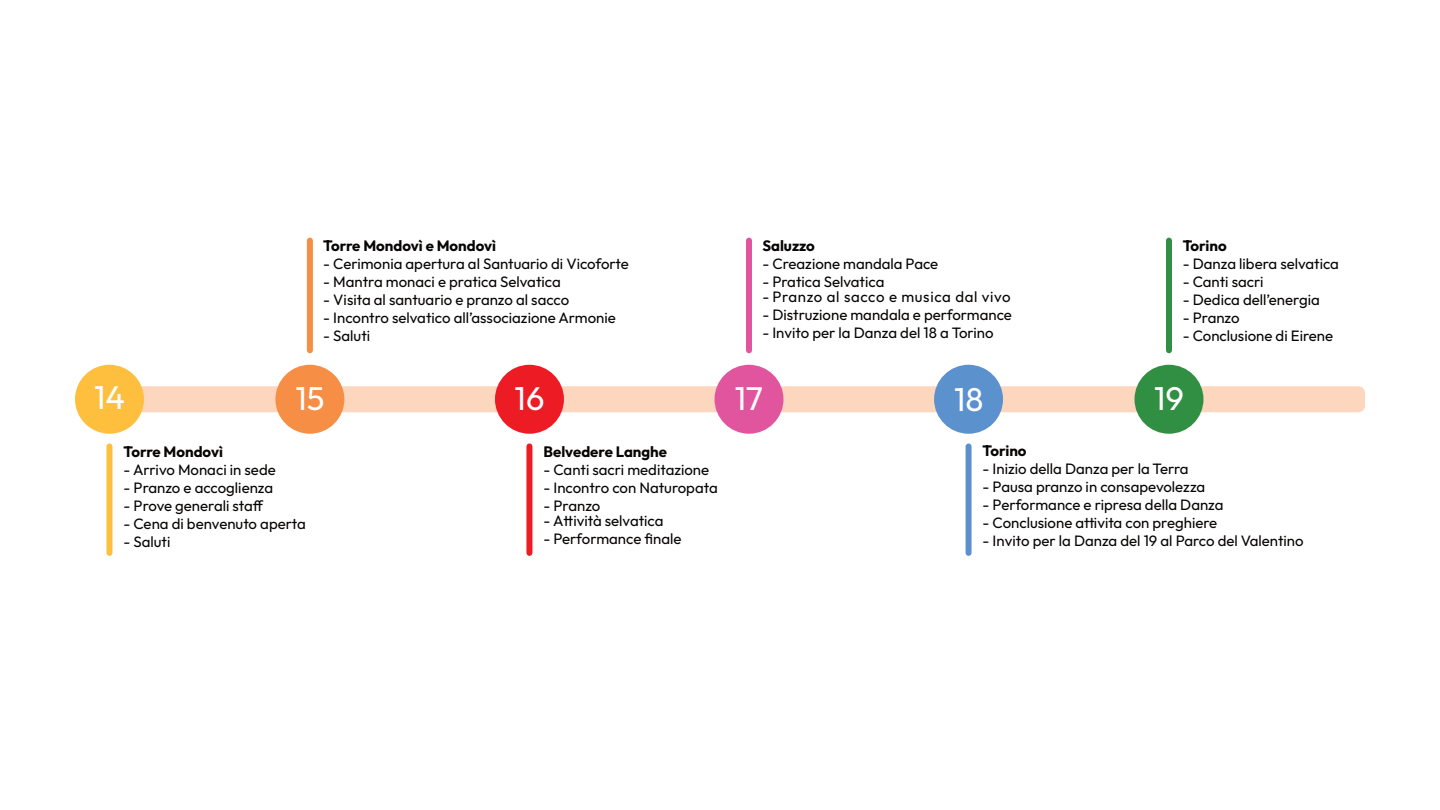
<style>
.page{position:relative;width:1440px;height:810px;background:#fff}
.page>*{position:absolute;margin:0;border:0;box-sizing:border-box;transform-origin:0 0}
.t1{font:32.85px "Outfit";color:#fff}
.t2{font:15px "Outfit";color:#070504}
.t3{font:700 15px "Outfit";color:#070504}
.t4{font:15px "Outfit";letter-spacing:.045em;color:#070504}
</style>
<div class="page">
<div style="left:88px;top:386px;width:1277px;height:26px;background:#fdd7bd;border-radius:6px"></div>
<div style="left:75px;top:365px;width:69px;height:69px;background:#febe3e;border-radius:50%"></div>
<div style="left:495px;top:365px;width:69px;height:69px;background:#ed1c24;border-radius:50%"></div>
<div style="left:934px;top:365px;width:69px;height:69px;background:#5b91cc;border-radius:50%"></div>
<div style="left:275px;top:365px;width:69px;height:69px;background:#f68e45;border-radius:50%"></div>
<div style="left:715px;top:365px;width:69px;height:69px;background:#e1559f;border-radius:50%"></div>
<div style="left:1134px;top:365px;width:69px;height:69px;background:#318f43;border-radius:50%"></div>
<div style="left:106px;top:446px;width:6px;height:107px;background:#febe3e"></div>
<div style="left:526px;top:446px;width:6px;height:107px;background:#ed1c24"></div>
<div style="left:966px;top:446px;width:6px;height:107px;background:#5c90cc"></div>
<div style="left:307px;top:241px;width:6px;height:109px;background:#f68e45"></div>
<div style="left:746px;top:241px;width:6px;height:109px;background:#e1559f"></div>
<div style="left:1166px;top:241px;width:6px;height:109px;background:#318f43"></div>
<p class="t3" style="left:323px;top:236px;width:174px">Torre Mondovì e Mondovì</p>
<p class="t2" style="left:323px;top:254px;width:307px">- Cerimonia apertura al Santuario di Vicoforte</p>
<p class="t2" style="left:323px;top:272px;width:239px">- Mantra monaci e pratica Selvatica</p>
<p class="t2" style="left:323px;top:290px;width:248px">- Visita al santuario e pranzo al sacco</p>
<p class="t2" style="left:323px;top:308px;width:294px">- Incontro selvatico all’associazione Armonie</p>
<p class="t2" style="left:323px;top:326px;width:48px">- Saluti</p>
<p class="t3" style="left:762px;top:236px;width:54px">Saluzzo</p>
<p class="t2" style="left:762px;top:254px;width:177px">- Creazione mandala Pace</p>
<p class="t2" style="left:762px;top:272px;width:124px">- Pratica Selvatica</p>
<p class="t4" style="left:762px;top:287px;width:250px">- Pranzo al sacco e musica dal vivo</p>
<p class="t2" style="left:762px;top:305px;width:251px">- Distruzione mandala e performance</p>
<p class="t2" style="left:762px;top:323px;width:233px">- Invito per la Danza del 18 a Torino</p>
<p class="t3" style="left:1183px;top:236px;width:46px">Torino</p>
<p class="t2" style="left:1183px;top:254px;width:158px">- Danza libera selvatica</p>
<p class="t2" style="left:1183px;top:272px;width:82px">- Canti sacri</p>
<p class="t2" style="left:1183px;top:290px;width:139px">- Dedica dell’energia</p>
<p class="t2" style="left:1183px;top:308px;width:58px">- Pranzo</p>
<p class="t2" style="left:1183px;top:326px;width:152px">- Conclusione di Eirene</p>
<h1 class="t1" style="left:94px;top:376px;width:32px">14</h1>
<h1 class="t1" style="left:296px;top:378px;width:31px">15</h1>
<h1 class="t1" style="left:515px;top:378px;width:31px">16</h1>
<h1 class="t1" style="left:735px;top:378px;width:30px">17</h1>
<h1 class="t1" style="left:954px;top:378px;width:31px">18</h1>
<h1 class="t1" style="left:1154px;top:378px;width:31px">19</h1>
<p class="t3" style="left:124px;top:442px;width:101px">Torre Mondovì</p>
<p class="t2" style="left:124px;top:460px;width:154px">- Arrivo Monaci in sede</p>
<p class="t2" style="left:124px;top:478px;width:151px">- Pranzo e accoglienza</p>
<p class="t2" style="left:124px;top:496px;width:142px">- Prove generali staff</p>
<p class="t2" style="left:124px;top:514px;width:184px">- Cena di benvenuto aperta</p>
<p class="t2" style="left:124px;top:532px;width:48px">- Saluti</p>
<p class="t3" style="left:544px;top:442px;width:125px">Belvedere Langhe</p>
<p class="t2" style="left:544px;top:460px;width:167px">- Canti sacri meditazione</p>
<p class="t2" style="left:544px;top:478px;width:176px">- Incontro con Naturopata</p>
<p class="t2" style="left:544px;top:496px;width:58px">- Pranzo</p>
<p class="t2" style="left:544px;top:511px;width:122px">- Attività selvatica</p>
<p class="t2" style="left:544px;top:529px;width:139px">- Performance finale</p>
<p class="t3" style="left:983px;top:441px;width:46px">Torino</p>
<p class="t2" style="left:983px;top:459px;width:208px">- Inizio della Danza per la Terra</p>
<p class="t2" style="left:983px;top:477px;width:224px">- Pausa pranzo in consapevolezza</p>
<p class="t2" style="left:983px;top:495px;width:242px">- Performance e ripresa della Danza</p>
<p class="t2" style="left:983px;top:513px;width:236px">- Conclusione attivita con preghiere</p>
<p class="t2" style="left:983px;top:531px;width:322px">- Invito per la Danza del 19 al Parco del Valentino</p>
</div>
